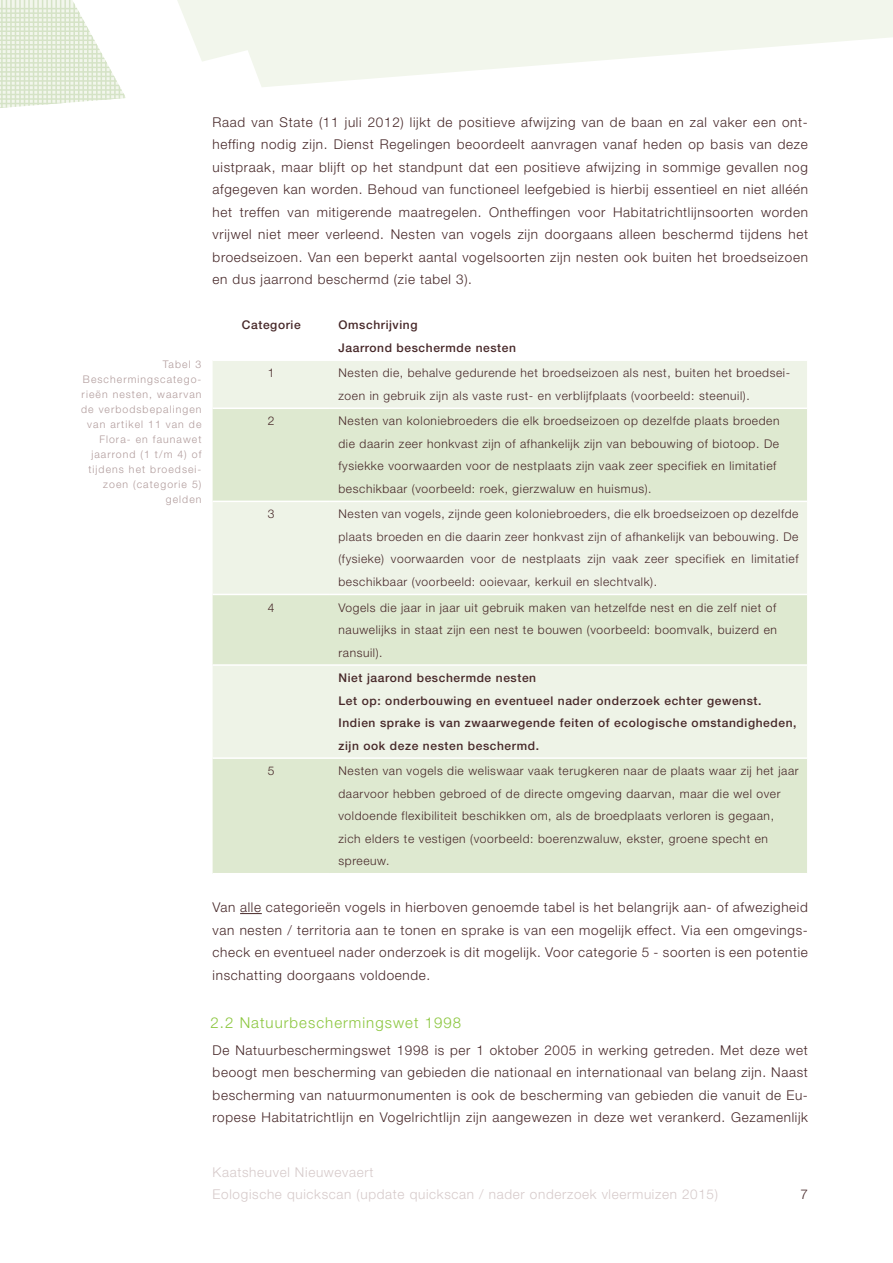
<style>
.page{position:relative;width:893px;height:1263px;background:#fff}
.page>*{position:absolute;margin:0;border:0;box-sizing:border-box;transform-origin:0 0}
.t1{font:300 15px "Helvetica Neue LT Pro";letter-spacing:.07em;color:#8bc63e}
.t2{font:300 13.5px/22.5px "Helvetica Neue LT Pro";letter-spacing:.05em;color:#472829;text-align:justify}
.t3{font:300 13.5px/22.5px "Helvetica Neue LT Pro";letter-spacing:.05em;color:#d6caca}
.tekst_tabel{font:300 12px/22.5px "Helvetica Neue LT Pro";letter-spacing:.05em;color:#472829}
.tekst_tabel-2{font:500 12px/22.5px "Helvetica Neue LT Pro";letter-spacing:.05em;color:#472829}
.bijschrift{font:300 10.5px/15px "Helvetica Neue LT Pro";letter-spacing:.1em;color:#b19c9c;text-align:right}
</style>
<div class="page">
<svg style="left:125px;top:0;width:768px;height:98px;fill:#f2f6ec"></svg>
<svg style="left:0;top:0;width:125px;height:108px"></svg>
<svg style="left:240px;top:913px;width:22px;height:1px"></svg>
<div style="left:213px;top:361px;width:594px;height:46px;background:#eef3e7"></div>
<svg style="left:213px;top:409px;width:594px;height:464px;background:#e4edd9"></svg>
<hr style="left:213px;top:501px;width:117px;height:1px;background:#fff">
<hr style="left:330px;top:501px;width:477px;height:1px;background:#fff">
<hr style="left:213px;top:594px;width:117px;height:1px;background:#fff">
<hr style="left:330px;top:594px;width:477px;height:1px;background:#fff">
<hr style="left:213px;top:664px;width:117px;height:2px;background:#fff">
<hr style="left:330px;top:664px;width:477px;height:2px;background:#fff">
<hr style="left:213px;top:757px;width:117px;height:2px;background:#fff">
<hr style="left:330px;top:757px;width:477px;height:2px;background:#fff">
<p class="bijschrift" style="left:163px;top:357px;width:40px">Tabel 3</p>
<p class="bijschrift" style="left:81px;top:372px;width:122px">Beschermingscatego&shy;rieën nesten, waarvan de verbodsbepalingen van artikel 11 van de<br>Flora- en faunawet jaarrond (1 t/m 4) of tijdens het broedsei&shy;zoen (categorie 5) gelden</p>
<p class="t2" style="left:213px;top:110px;width:597px">Raad van State (11 juli 2012) lijkt de positieve afwijzing van de baan en zal vaker een ont&shy;heffing nodig zijn. Dienst Regelingen beoordeelt aanvragen vanaf heden op basis van deze uistpraak, maar blijft op het standpunt dat een positieve afwijzing in sommige gevallen nog afgegeven kan worden. Behoud van functioneel leefgebied is hierbij essentieel en niet alléén het treffen van mitigerende maatregelen. Ontheffingen voor Habitatrichtlijnsoorten worden vrijwel niet meer verleend. Nesten van vogels zijn doorgaans alleen beschermd tijdens het broedseizoen. Van een beperkt aantal vogelsoorten zijn nesten ook buiten het broedseizoen en dus jaarrond beschermd (zie tabel 3).</p>
<p class="tekst_tabel-2" style="left:242px;top:314px;width:60px">Categorie</p>
<p class="tekst_tabel-2" style="left:338px;top:314px;width:81px">Omschrijving</p>
<p class="tekst_tabel-2" style="left:338px;top:336px;width:179px">Jaarrond beschermde nesten</p>
<p class="tekst_tabel" style="left:268px;top:361px;width:8px">1</p>
<p class="tekst_tabel" style="left:338px;top:361px;width:453px">Nesten die, behalve gedurende het broedseizoen als nest, buiten het broedsei&shy;zoen in gebruik zijn als vaste rust- en verblijfplaats (voorbeeld: steenuil).</p>
<p class="tekst_tabel" style="left:268px;top:410px;width:8px">2</p>
<p class="tekst_tabel" style="left:338px;top:410px;width:443px">Nesten van koloniebroeders die elk broedseizoen op dezelfde plaats broeden die daarin zeer honkvast zijn of afhankelijk zijn van bebouwing of biotoop. De fysiekke voorwaarden voor de nestplaats zijn vaak zeer specifiek en limitatief beschikbaar (voorbeeld: roek, gierzwaluw en huismus).</p>
<p class="tekst_tabel" style="left:268px;top:503px;width:8px">3</p>
<p class="tekst_tabel" style="left:338px;top:503px;width:461px;text-align:justify">Nesten van vogels, zijnde geen koloniebroeders, die elk broedseizoen op dezelfde plaats broeden en die daarin zeer honkvast zijn of afhankelijk van bebouwing. De (fysieke) voorwaarden voor de nestplaats zijn vaak zeer specifiek en limitatief beschikbaar (voorbeeld: ooievaar, kerkuil en slechtvalk).</p>
<p class="tekst_tabel" style="left:268px;top:596px;width:8px">4</p>
<p class="tekst_tabel" style="left:338px;top:596px;width:440px;text-align:justify">Vogels die jaar in jaar uit gebruik maken van hetzelfde nest en die zelf niet of nauwelijks in staat zijn een nest te bouwen (voorbeeld: boomvalk, buizerd en ransuil).</p>
<p class="tekst_tabel-2" style="left:338px;top:666px;width:199px">Niet jaarond beschermde nesten</p>
<p class="tekst_tabel-2" style="left:338px;top:689px;width:459px">Let op: onderbouwing en eventueel nader onderzoek echter gewenst.<br>Indien sprake is van zwaarwegende feiten of ecologische omstandigheden, zijn ook deze nesten beschermd.</p>
<p class="tekst_tabel" style="left:268px;top:759px;width:8px">5</p>
<p class="tekst_tabel" style="left:338px;top:759px;width:462px">Nesten van vogels die weliswaar vaak terugkeren naar de plaats waar zij het jaar daarvoor hebben gebroed of de directe omgeving daarvan, maar die wel over voldoende flexibiliteit beschikken om, als de broedplaats verloren is gegaan, zich elders te vestigen (voorbeeld: boerenzwaluw, ekster, groene specht en spreeuw.</p>
<p class="t2" style="left:213px;top:896px;width:597px">Van alle categorieën vogels in hierboven genoemde tabel is het belangrijk aan- of afwezigheid van nesten / territoria aan te tonen en sprake is van een mogelijk effect. Via een omgevings&shy;check en eventueel nader onderzoek is dit mogelijk. Voor categorie 5 - soorten is een potentie inschatting doorgaans voldoende.</p>
<p class="t1" style="left:210px;top:1013px;width:252px">2.2 Natuurbeschermingswet 1998</p>
<p class="t2" style="left:213px;top:1038px;width:597px">De Natuurbeschermingswet 1998 is per 1 oktober 2005 in werking getreden. Met deze wet beoogt men bescherming van gebieden die nationaal en internationaal van belang zijn. Naast bescherming van natuurmonumenten is ook de bescherming van gebieden die vanuit de Eu&shy;ropese Habitatrichtlijn en Vogelrichtlijn zijn aangewezen in deze wet verankerd. Gezamenlijk</p>
<p class="t3" style="left:213px;top:1160px;width:507px">Kaatsheuvel Nieuwevaert<br>Eologische quickscan (update quickscan / nader onderzoek vleermuizen 2015)</p>
<p class="t2" style="left:800px;top:1183px;width:9px">7</p>
</div>
